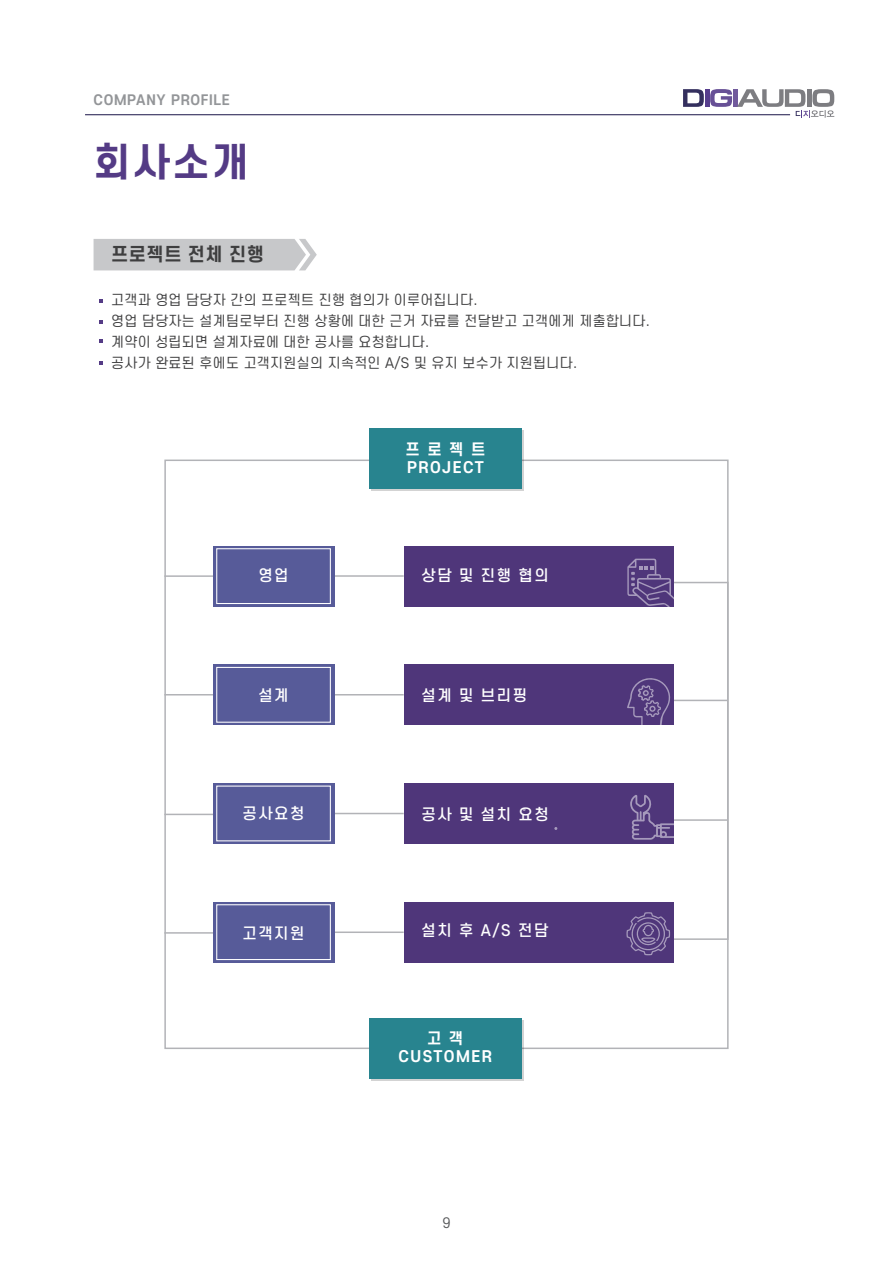
<style>
.page{position:relative;width:893px;height:1263px;background:#fff}
.page>*{position:absolute;margin:0;border:0;box-sizing:border-box;transform-origin:0 0}
.t1{font:700 39px "S Core Dream 6";color:#543b85}
.t2{font:700 18px "S Core Dream 6";letter-spacing:.025em;color:#3e3e3f}
.t3{font:500 15px "S Core Dream 5";letter-spacing:.1em;color:#fff}
.t4{font:700 15px/18px "S Core Dream 6";letter-spacing:.1em;color:#fff}
.t5{font:13.5px/21px "S Core Dream 4";letter-spacing:.025em;color:#3e3e3f}
.t6{font:700 13.5px "S Core Dream 6";letter-spacing:.05em;color:#939598}
.t7{font:13.5px "S Core Dream 4";color:#57585a}
</style>
<div class="page">
<svg style="left:683px;top:89px;width:21px;height:18px"></svg>
<hr style="left:705px;top:89px;width:4px;height:18px;background:#563d8d">
<svg style="left:710px;top:89px;width:124px;height:29px"></svg>
<hr style="left:85px;top:114px;width:705px;height:1px;background:#332e5c">
<hr style="left:334px;top:575px;width:70px;height:2px;background:#b2b3b7">
<hr style="left:334px;top:694px;width:70px;height:1px;background:#b2b3b7">
<div style="left:164px;top:459px;width:209px;height:590px;border:2px solid #b2b3b7"></div>
<div style="left:520px;top:459px;width:209px;height:590px;border:2px solid #b2b3b7"></div>
<hr style="left:164px;top:694px;width:49px;height:1px;background:#b2b3b7">
<hr style="left:164px;top:575px;width:49px;height:2px;background:#b2b3b7">
<hr style="left:164px;top:814px;width:49px;height:1px;background:#b2b3b7">
<hr style="left:164px;top:932px;width:49px;height:2px;background:#b2b3b7">
<hr style="left:334px;top:813px;width:70px;height:1px;background:#b2b3b7">
<hr style="left:334px;top:931px;width:70px;height:2px;background:#b2b3b7">
<div style="left:669px;top:582px;width:60px;height:358px;border:2px solid #b2b3b7"></div>
<hr style="left:670px;top:700px;width:58px;height:1px;background:#b2b3b7">
<hr style="left:670px;top:819px;width:58px;height:2px;background:#b2b3b7">
<div style="left:213px;top:546px;width:121px;height:61px;background:#575b99"></div>
<div style="left:216px;top:548px;width:115px;height:56px;border:1px solid #fff"></div>
<div style="left:404px;top:546px;width:270px;height:61px;background:#4f367a"></div>
<svg style="left:627px;top:559px;width:49px;height:49px"></svg>
<div style="left:404px;top:664px;width:270px;height:61px;background:#4f367a"></div>
<svg style="left:627px;top:678px;width:45px;height:49px"></svg>
<div style="left:404px;top:783px;width:270px;height:61px;background:#4f367a"></div>
<svg style="left:630px;top:794px;width:46px;height:46px"></svg>
<div style="left:404px;top:902px;width:270px;height:61px;background:#4f367a"></div>
<svg style="left:626px;top:912px;width:44px;height:43px"></svg>
<div style="left:213px;top:664px;width:121px;height:61px;background:#575b99"></div>
<div style="left:216px;top:667px;width:115px;height:56px;border:1px solid #fff"></div>
<div style="left:213px;top:783px;width:121px;height:61px;background:#575b99"></div>
<div style="left:216px;top:785px;width:115px;height:56px;border:1px solid #fff"></div>
<div style="left:213px;top:902px;width:121px;height:61px;background:#575b99"></div>
<div style="left:216px;top:904px;width:115px;height:56px;border:1px solid #fff"></div>
<div style="left:371px;top:430px;width:153px;height:61px;background:#d3d3d3"></div>
<div style="left:369px;top:428px;width:153px;height:61px;background:#28848f"></div>
<svg style="left:372px;top:1020px;width:152px;height:60px"></svg>
<div style="left:369px;top:1017px;width:152px;height:61px;background:#28848f"></div>
<svg style="left:99px;top:299px;width:4px;height:4px"></svg>
<svg style="left:99px;top:320px;width:4px;height:3px"></svg>
<svg style="left:99px;top:339px;width:4px;height:4px"></svg>
<svg style="left:99px;top:361px;width:4px;height:4px"></svg>
<div style="left:94px;top:239px;width:223px;height:31px;background:#c7c8ca"></div>
<p class="t6" style="left:94px;top:91px;width:138px">COMPANY PROFILE</p>
<h1 class="t1" style="left:94px;top:134px;width:157px">회사소개</h1>
<h2 class="t2" style="left:111px;top:241px;width:154px">프로젝트 전체 진행</h2>
<p class="t5" style="left:111px;top:289px;width:540px">고객과 영업 담당자 간의 프로젝트 진행 협의가 이루어집니다.<br>영업 담당자는 설계팀로부터 진행 상황에 대한 근거 자료를 전달받고 고객에게 제출합니다. 계약이 성립되면 설계자료에 대한 공사를 요청합니다.<br>공사가 완료된 후에도 고객지원실의 지속적인 A/S 및 유지 보수가 지원됩니다.</p>
<p class="t4" style="left:406px;top:440px;width:81px">프 로 젝 트<br>PROJECT</p>
<p class="t3" style="left:258px;top:564px;width:32px">영업</p>
<p class="t3" style="left:421px;top:564px;width:129px">상담 및 진행 협의</p>
<p class="t3" style="left:258px;top:684px;width:32px">설계</p>
<p class="t3" style="left:421px;top:684px;width:107px">설계 및 브리핑</p>
<p class="t3" style="left:242px;top:803px;width:64px">공사요청</p>
<p class="t3" style="left:421px;top:804px;width:129px">공사 및 설치 요청</p>
<p class="t3" style="left:242px;top:922px;width:64px">고객지원</p>
<p class="t3" style="left:421px;top:920px;width:128px">설치 후 A/S 전담</p>
<p class="t4" style="left:398px;top:1029px;width:95px;text-align:center">고 객<br>CUSTOMER</p>
<p class="t7" style="left:442px;top:1213px;width:10px">9</p>
</div>
